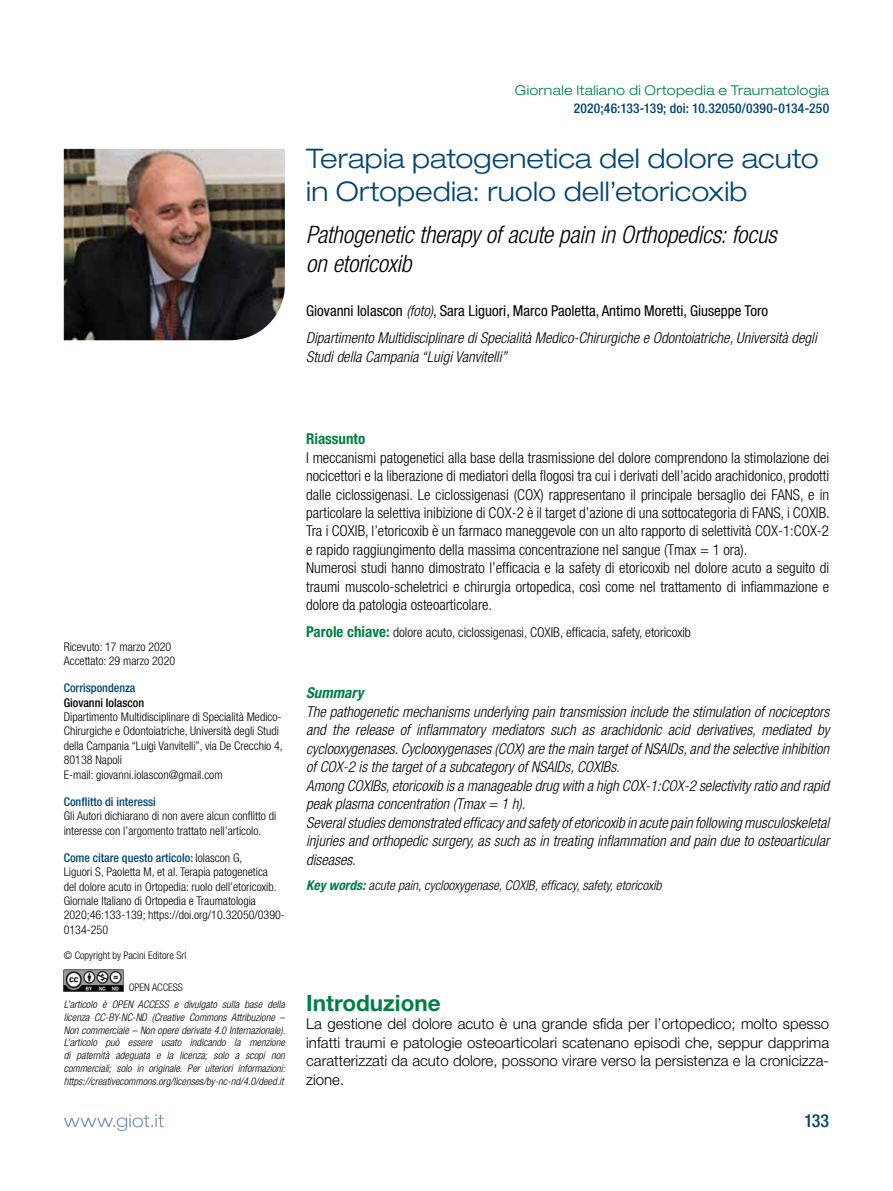
<style>
.page{position:relative;width:893px;height:1191px;background:#fff}
.page>*{position:absolute;margin:0;border:0;box-sizing:border-box;transform-origin:0 0}
.t1{font:300 expanded 27px/32.8px "Helvetica Neue LT Std";letter-spacing:.005em;color:#004573}
.t2{font:italic 300 condensed 24px/29.2px "Helvetica Neue LT Std";letter-spacing:-.005em;color:#000}
.t3{font:700 22.5px "Helvetica Neue LT Std";color:#007f44}
.t4{font:500 condensed 18px "Helvetica Neue LT Std";color:#004573}
.t5{font:italic 300 condensed 15px/18.5px "Helvetica Neue LT Std";color:#000}
.t6{font:300 condensed 15px/18.5px "Helvetica Neue LT Std";color:#000}
.t7{font:300 15px/18.5px "Helvetica Neue LT Std";color:#000;text-align:justify}
.t8{font:700 condensed 15px "Helvetica Neue LT Std";color:#007f44}
.t9{font:italic 700 condensed 15px "Helvetica Neue LT Std";color:#007f44}
.t10{font:300 condensed 13.5px "Helvetica Neue LT Std";color:#000}
.t11{font:italic 300 condensed 13.5px "Helvetica Neue LT Std";color:#000}
.t12{font:500 condensed 13.5px "Helvetica Neue LT Std";letter-spacing:.02em;color:#004573}
.t13{font:300 expanded 13.5px "Helvetica Neue LT Std";letter-spacing:.02em;color:#007f44}
.t14{font:300 condensed 12px/14.4px "Helvetica Neue LT Std";color:#000}
.t15{font:500 condensed 12px "Helvetica Neue LT Std";color:#004573}
.t16{font:500 condensed 12px "Helvetica Neue LT Std";color:#000}
.t17{font:italic 300 condensed 10.5px/12.8px "Helvetica Neue LT Std";color:#000;text-align:justify}
.t18{font:300 condensed 10.5px "Helvetica Neue LT Std";color:#000}
.s1{font-weight:400;font-style:normal}
.s2{font-weight:500;color:#004573}
.s3{font-weight:700;font-size:15px;color:#007f44}
.s4{font-weight:700;color:#007f44}
</style>
<div class="page">
<svg style="left:64px;top:1114px;width:100px;height:17px"></svg>
<img style="left:64px;top:969px;width:60px;height:22px">
<img style="left:64px;top:149px;width:221px;height:191px">
<p class="t13" style="left:515px;top:82px;width:316px">Giornale Italiano di Ortopedia e Traumatologia</p>
<p class="t12" style="left:574px;top:100px;width:257px">2020;46:133-139; doi: 10.32050/0390-0134-250</p>
<h1 class="t1" style="left:306px;top:142px;width:514px">Terapia patogenetica del dolore acuto in Ortopedia: ruolo dell’etoricoxib</h1>
<h2 class="t2" style="left:306px;top:221px;width:472px">Pathogenetic therapy of acute pain in Orthopedics: focus on etoricoxib</h2>
<p class="t5" style="left:306px;top:298px;width:512px;line-height:27px"><span class="s1">Giovanni Iolascon</span> (foto)<span class="s1">, Sara Liguori, Marco Paoletta, Antimo Moretti, Giuseppe Toro<br></span>Dipartimento Multidisciplinare di Specialità Medico-Chirurgiche e Odontoiatriche, Università degli</p>
<p class="t5" style="left:306px;top:348px;width:202px">Studi della Campania “Luigi Vanvitelli”</p>
<p class="t14" style="left:64px;top:639px;width:113px">Ricevuto: 17 marzo 2020<br>Accettato: 29 marzo 2020</p>
<p class="t15" style="left:64px;top:681px;width:73px">Corrispondenza</p>
<p class="t16" style="left:64px;top:695px;width:82px">Giovanni Iolascon</p>
<p class="t14" style="left:64px;top:709px;width:221px">Dipartimento Multidisciplinare di Specialità Medico-Chirurgiche e Odontoiatriche, Università degli Studi della Campania “Luigi Vanvitelli”, via De Crecchio 4, 80138 Napoli<br>E-mail: giovanni.iolascon@gmail.com</p>
<p class="t15" style="left:64px;top:794px;width:94px">Conflitto di interessi</p>
<p class="t14" style="left:64px;top:808px;width:214px">Gli Autori dichiarano di non avere alcun conflitto di interesse con l’argomento trattato nell’articolo.</p>
<p class="t14" style="left:64px;top:850px;width:223px"><span class="s2">Come citare questo articolo:</span> Iolascon G,<br>Liguori S, Paoletta M, et al. Terapia patogenetica<br>del dolore acuto in Ortopedia: ruolo dell’etoricoxib.<br>Giornale Italiano di Ortopedia e Traumatologia 2020;46:133-139; https://doi.org/10.32050/0390- 0134-250</p>
<p class="t18" style="left:64px;top:949px;width:124px">© Copyright by Pacini Editore Srl</p>
<p class="t18" style="left:129px;top:981px;width:56px">OPEN ACCESS</p>
<p class="t17" style="left:64px;top:998px;width:223px">L’articolo è OPEN ACCESS e divulgato sulla base della licenza CC-BY-NC-ND (Creative Commons Attribuzione – Non commerciale – Non opere derivate 4.0 Internazionale).<br>L’articolo può essere usato indicando la menzione di paternità adeguata e la licenza; solo a scopi non commerciali; solo in originale. Per ulteriori informazioni: https://creativecommons.org/licenses/by-nc-nd/4.0/deed.it</p>
<p class="t8" style="left:306px;top:430px;width:61px">Riassunto</p>
<p class="t6" style="left:306px;top:448px;width:525px">I meccanismi patogenetici alla base della trasmissione del dolore comprendono la stimolazione dei nocicettori e la liberazione di mediatori della flogosi tra cui i derivati dell’acido arachidonico, prodotti dalle ciclossigenasi. Le ciclossigenasi (COX) rappresentano il principale bersaglio dei FANS, e in particolare la selettiva inibizione di COX-2 è il target d’azione di una sottocategoria di FANS, i COXIB.<br>Tra i COXIB, l’etoricoxib è un farmaco maneggevole con un alto rapporto di selettività COX-1:COX-2 e rapido raggiungimento della massima concentrazione nel sangue (Tmax = 1 ora).<br>Numerosi studi hanno dimostrato l’efficacia e la safety di etoricoxib nel dolore acuto a seguito di traumi muscolo-scheletrici e chirurgia ortopedica, così come nel trattamento di infiammazione e dolore da patologia osteoarticolare.</p>
<p class="t10" style="left:306px;top:625px;width:386px"><span class="s3">Parole chiave:</span> dolore acuto, ciclossigenasi, COXIB, efficacia, safety, etoricoxib</p>
<p class="t9" style="left:306px;top:684px;width:59px">Summary</p>
<p class="t5" style="left:306px;top:702px;width:525px">The pathogenetic mechanisms underlying pain transmission include the stimulation of nociceptors and the release of inflammatory mediators such as arachidonic acid derivatives, mediated by cyclooxygenases. Cyclooxygenases (COX) are the main target of NSAIDs, and the selective inhibition of COX-2 is the target of a subcategory of NSAIDs, COXIBs.<br>Among COXIBs, etoricoxib is a manageable drug with a high COX-1:COX-2 selectivity ratio and rapid peak plasma concentration (Tmax = 1 h).<br>Several studies demonstrated efficacy and safety of etoricoxib in acute pain following musculoskeletal injuries and orthopedic surgery, as such as in treating inflammation and pain due to osteoarticular diseases.</p>
<p class="t11" style="left:306px;top:877px;width:357px"><span class="s4">Key words:</span> acute pain, cyclooxygenase, COXIB, efficacy, safety, etoricoxib</p>
<h3 class="t3" style="left:306px;top:988px;width:136px">Introduzione</h3>
<p class="t7" style="left:306px;top:1014px;width:525px">La gestione del dolore acuto è una grande sfida per l’ortopedico; molto spesso infatti traumi e patologie osteoarticolari scatenano episodi che, seppur dapprima caratterizzati da acuto dolore, possono virare verso la persistenza e la cronicizza&shy;zione.</p>
<p class="t4" style="left:804px;top:1110px;width:27px">133</p>
</div>
